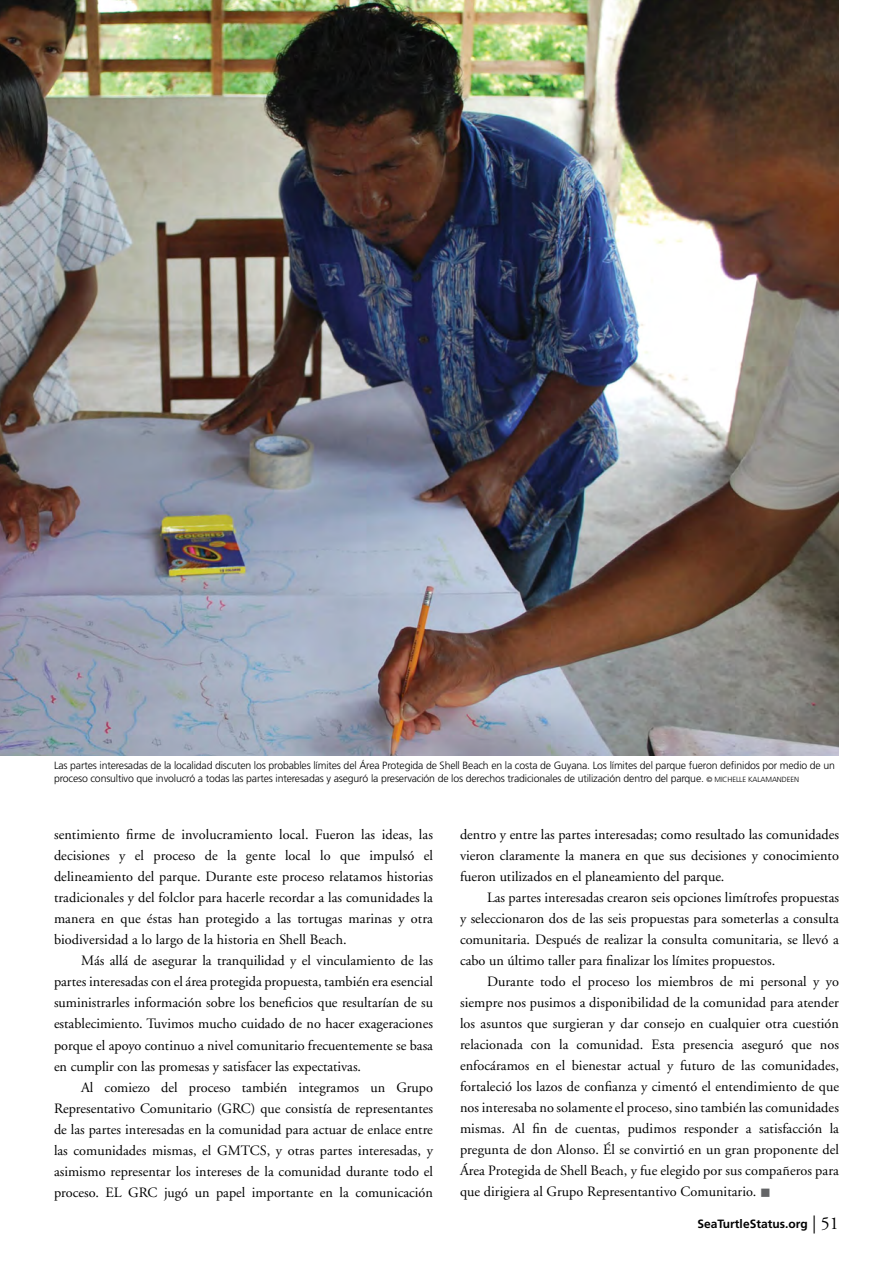
<style>
.page{position:relative;width:893px;height:1263px;background:#fff}
.page>*{position:absolute;margin:0;border:0;box-sizing:border-box;transform-origin:0 0}
.t1{font:14.25px/21px "Adobe Garamond";color:#000;text-align:justify}
.t2{font:700 12px "Frutiger";color:#000}
.t3{font:300 10.5px/13.5px "Frutiger";letter-spacing:-.015em;color:#000}
.s1{font-size:7.5px}
.s2{color:#636466}
.s3{font-family:"Adobe Garamond Pro";font-weight:400;font-size:18px}
</style>
<div class="page">
<img style="left:0;top:0;width:839px;height:755px">
<p class="t3" style="left:54px;top:758px;width:782px">Las partes interesadas de la localidad discuten los probables límites del Área Protegida de Shell Beach en la costa de Guyana. Los límites del parque fueron definidos por medio de un proceso consultivo que involucró a todas las partes interesadas y aseguró la preservación de los derechos tradicionales de utilización dentro del parque. <span class="s1">© MICHELLE KALAMANDEEN</span></p>
<p class="t1" style="left:54px;top:825px;width:380px">sentimiento firme de involucramiento local. Fueron las ideas, las decisiones y el proceso de la gente local lo que impulsó el delineamiento del parque. Durante este proceso relatamos historias tradicionales y del folclor para hacerle recordar a las comunidades la manera en que éstas han protegido a las tortugas marinas y otra biodiversidad a lo largo de la historia en Shell Beach.</p>
<p class="t1" style="left:54px;top:951px;width:380px;text-indent:27px">Más allá de asegurar la tranquilidad y el vinculamiento de las partes interesadas con el área protegida propuesta, también era esencial suministrarles información sobre los beneficios que resultarían de su establecimiento. Tuvimos mucho cuidado de no hacer exageraciones porque el apoyo continuo a nivel comunitario frecuentemente se basa en cumplir con las promesas y satisfacer las expectativas.</p>
<p class="t1" style="left:54px;top:1077px;width:380px;text-indent:27px">Al comiezo del proceso también integramos un Grupo Representativo Comunitario (GRC) que consistía de representantes de las partes interesadas en la comunidad para actuar de enlace entre las comunidades mismas, el GMTCS, y otras partes interesadas, y asimismo representar los intereses de la comunidad durante todo el proceso. EL GRC jugó un papel importante en la comunicación</p>
<p class="t1" style="left:460px;top:825px;width:380px">dentro y entre las partes interesadas; como resultado las comunidades vieron claramente la manera en que sus decisiones y conocimiento fueron utilizados en el planeamiento del parque.</p>
<p class="t1" style="left:460px;top:888px;width:380px;text-indent:27px">Las partes interesadas crearon seis opciones limítrofes propuestas y seleccionaron dos de las seis propuestas para someterlas a consulta comunitaria. Después de realizar la consulta comunitaria, se llevó a cabo un último taller para finalizar los límites propuestos.</p>
<p class="t1" style="left:460px;top:972px;width:381px;text-indent:27px">Durante todo el proceso los miembros de mi personal y yo siempre nos pusimos a disponibilidad de la comunidad para atender los asuntos que surgieran y dar consejo en cualquier otra cuestión relacionada con la comunidad. Esta presencia aseguró que nos enfocáramos en el bienestar actual y futuro de las comunidades, fortaleció los lazos de confianza y cimentó el entendimiento de que nos interesaba no solamente el proceso, sino también las comunidades mismas. Al fin de cuentas, pudimos responder a satisfacción la pregunta de don Alonso. Él se convirtió en un gran proponente del Área Protegida de Shell Beach, y fue elegido por sus compañeros para que dirigiera al Grupo Representantivo Comunitario. <span class="s2">■</span></p>
<p class="t2" style="left:697px;top:1217px;width:143px">SeaTurtleStatus.org <span class="s3">| 51</span></p>
</div>
